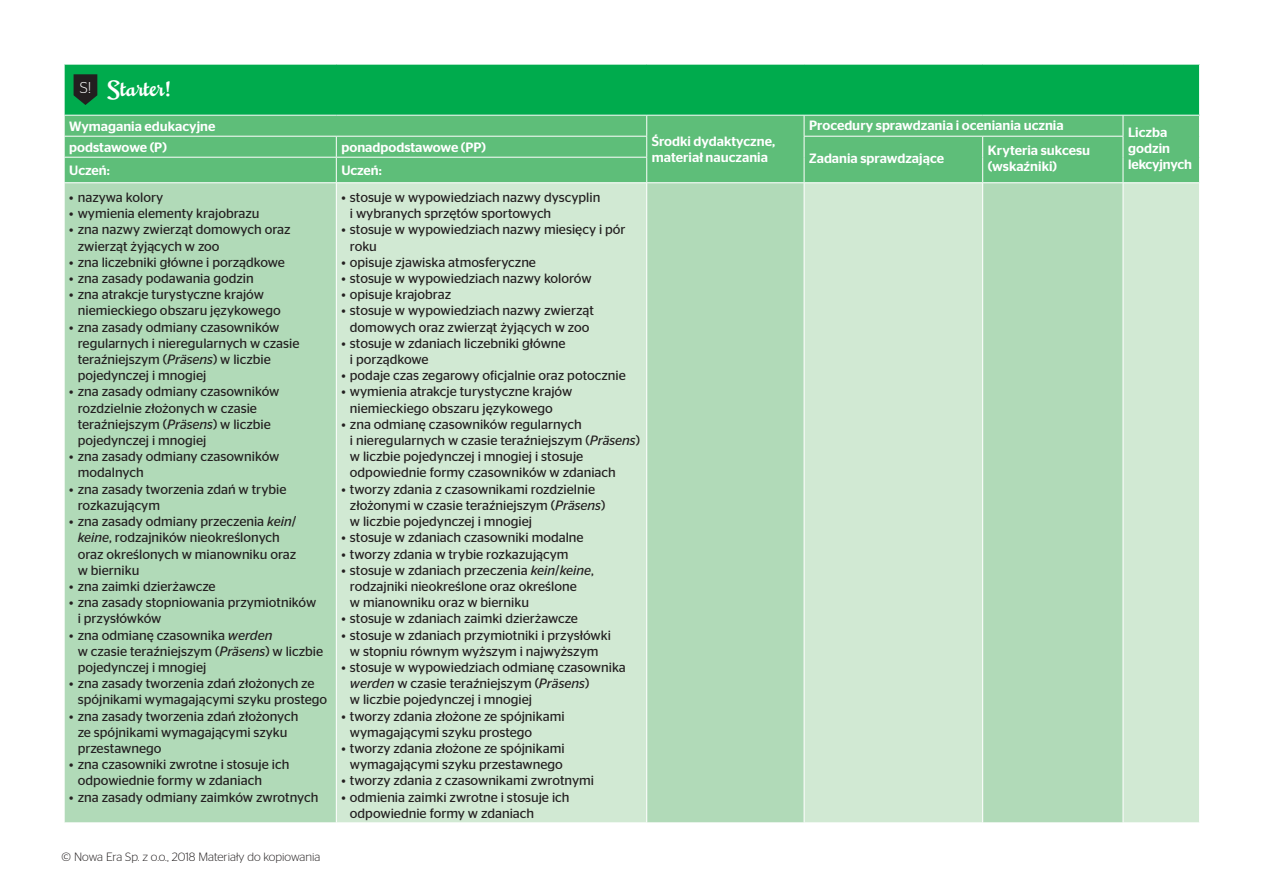
<style>
.page{position:relative;width:1263px;height:893px;background:#fff}
.page>*{position:absolute;margin:0;border:0;box-sizing:border-box;transform-origin:0 0}
.t1{font:18px "Mousse Script Pl";color:#fff}
.t2{font:300 15.75px "Stag Sans";color:#fff}
.t3{font:13.5px/16.2px "Stag Sans";color:#231f20}
.t4{font:500 13.5px/16.2px "Stag Sans";color:#fff}
.t5{font:300 12px "Stag Sans";color:#231f20}
.s1{font-style:italic}
</style>
<div class="page">
<div style="left:64px;top:64px;width:1135px;height:51px;background:#00ab4d"></div>
<div style="left:65px;top:116px;width:1134px;height:66px;background:#5ebe79"></div>
<div style="left:65px;top:183px;width:271px;height:639px;background:#b1dab8"></div>
<svg style="left:337px;top:183px;width:862px;height:639px;background:#c6e3c9"></svg>
<hr style="left:64px;top:65px;width:1px;height:50px;background:#fff">
<hr style="left:64px;top:64px;width:272px;height:1px;background:#fff">
<hr style="left:336px;top:64px;width:311px;height:1px;background:#fff">
<hr style="left:647px;top:64px;width:157px;height:1px;background:#fff">
<hr style="left:804px;top:64px;width:179px;height:1px;background:#fff">
<hr style="left:983px;top:64px;width:140px;height:1px;background:#fff">
<hr style="left:1123px;top:64px;width:77px;height:1px;background:#fff">
<svg style="left:336px;top:137px;width:1px;height:45px"></svg>
<hr style="left:64px;top:136px;width:272px;height:1px;background:#fff">
<hr style="left:336px;top:136px;width:311px;height:1px;background:#fff">
<svg style="left:646px;top:116px;width:1px;height:66px"></svg>
<hr style="left:646px;top:183px;width:1px;height:639px;background:#fff">
<hr style="left:336px;top:157px;width:311px;height:1px;background:#fff">
<hr style="left:64px;top:157px;width:272px;height:1px;background:#fff">
<svg style="left:64px;top:116px;width:1px;height:66px"></svg>
<svg style="left:804px;top:116px;width:1px;height:66px"></svg>
<hr style="left:804px;top:183px;width:1px;height:639px;background:#fff">
<svg style="left:982px;top:137px;width:1px;height:45px"></svg>
<hr style="left:982px;top:183px;width:1px;height:639px;background:#fff">
<hr style="left:804px;top:136px;width:179px;height:1px;background:#fff">
<hr style="left:983px;top:136px;width:140px;height:1px;background:#fff">
<svg style="left:1123px;top:116px;width:1px;height:66px"></svg>
<hr style="left:1123px;top:183px;width:1px;height:639px;background:#fff">
<svg style="left:74px;top:74px;width:23px;height:31px"></svg>
<h1 class="t1" style="left:108px;top:73px;width:65px">Starter!</h1>
<p class="t4" style="left:69px;top:118px;width:148px">Wymagania edukacyjne</p>
<p class="t2" style="left:80px;top:79px;width:13px">S!</p>
<p class="t4" style="left:809px;top:117px;width:256px">Procedury sprawdzania i oceniania ucznia</p>
<p class="t4" style="left:652px;top:133px;width:125px">Środki dydaktyczne, materiał nauczania</p>
<p class="t4" style="left:69px;top:139px;width:99px">podstawowe (P)</p>
<p class="t4" style="left:341px;top:139px;width:146px">ponadpodstawowe (PP)</p>
<p class="t4" style="left:988px;top:142px;width:104px">Kryteria sukcesu</p>
<p class="t4" style="left:809px;top:151px;width:136px">Zadania sprawdzające</p>
<p class="t4" style="left:69px;top:163px;width:42px">Uczeń:</p>
<p class="t4" style="left:341px;top:163px;width:42px">Uczeń:</p>
<p class="t4" style="left:988px;top:159px;width:71px">(wskaźniki)</p>
<p class="t3" style="left:69px;top:189px;width:96px">• nazywa kolory</p>
<p class="t3" style="left:69px;top:205px;width:192px">• wymienia elementy krajobrazu</p>
<p class="t3" style="left:78px;top:222px;width:214px;text-indent:-9px">• zna nazwy zwierząt domowych oraz zwierząt żyjących w zoo</p>
<p class="t3" style="left:69px;top:254px;width:217px">• zna liczebniki główne i porządkowe</p>
<p class="t3" style="left:69px;top:270px;width:186px">• zna zasady podawania godzin</p>
<p class="t3" style="left:78px;top:286px;width:204px;text-indent:-9px">• zna atrakcje turystyczne krajów niemieckiego obszaru językowego</p>
<p class="t3" style="left:78px;top:319px;width:223px;text-indent:-9px">• zna zasady odmiany czasowników regularnych i nieregularnych w czasie teraźniejszym (<span class="s1">Präsens</span>) w liczbie pojedynczej i mnogiej</p>
<p class="t3" style="left:78px;top:384px;width:203px;text-indent:-9px">• zna zasady odmiany czasowników rozdzielnie złożonych w czasie teraźniejszym (<span class="s1">Präsens</span>) w liczbie pojedynczej i mnogiej</p>
<p class="t3" style="left:78px;top:448px;width:203px;text-indent:-9px">• zna zasady odmiany czasowników modalnych</p>
<p class="t3" style="left:78px;top:481px;width:210px;text-indent:-9px">• zna zasady tworzenia zdań w trybie rozkazującym</p>
<p class="t3" style="left:78px;top:513px;width:220px;text-indent:-9px">• zna zasady odmiany przeczenia <span class="s1">kein</span>/ <span class="s1">keine</span>, rodzajników nieokreślonych oraz określonych w mianowniku oraz w bierniku</p>
<p class="t3" style="left:69px;top:578px;width:148px">• zna zaimki dzierżawcze</p>
<p class="t3" style="left:78px;top:594px;width:240px;text-indent:-9px">• zna zasady stopniowania przymiotników i przysłówków</p>
<p class="t3" style="left:78px;top:627px;width:247px;text-indent:-9px">• zna odmianę czasownika <span class="s1">werden<br></span>w czasie teraźniejszym (<span class="s1">Präsens</span>) w liczbie pojedynczej i mnogiej</p>
<p class="t3" style="left:78px;top:675px;width:251px;text-indent:-9px">• zna zasady tworzenia zdań złożonych ze spójnikami wymagającymi szyku prostego</p>
<p class="t3" style="left:78px;top:708px;width:222px;text-indent:-9px">• zna zasady tworzenia zdań złożonych ze spójnikami wymagającymi szyku przestawnego</p>
<p class="t3" style="left:78px;top:756px;width:213px;text-indent:-9px">• zna czasowniki zwrotne i stosuje ich odpowiednie formy w zdaniach</p>
<p class="t3" style="left:69px;top:789px;width:251px">• zna zasady odmiany zaimków zwrotnych</p>
<p class="t3" style="left:350px;top:189px;width:252px;text-indent:-9px">• stosuje w wypowiedziach nazwy dyscyplin i wybranych sprzętów sportowych</p>
<p class="t3" style="left:350px;top:222px;width:277px;text-indent:-9px">• stosuje w wypowiedziach nazwy miesięcy i pór roku</p>
<p class="t3" style="left:341px;top:254px;width:196px">• opisuje zjawiska atmosferyczne</p>
<p class="t3" style="left:341px;top:270px;width:252px">• stosuje w wypowiedziach nazwy kolorów</p>
<p class="t3" style="left:341px;top:286px;width:111px">• opisuje krajobraz</p>
<p class="t3" style="left:341px;top:303px;width:254px;text-align:center">• stosuje w wypowiedziach nazwy zwierząt domowych oraz zwierząt żyjących w zoo</p>
<p class="t3" style="left:350px;top:335px;width:217px;text-indent:-9px">• stosuje w zdaniach liczebniki główne i porządkowe</p>
<p class="t3" style="left:341px;top:367px;width:286px">• podaje czas zegarowy oficjalnie oraz potocznie</p>
<p class="t3" style="left:350px;top:384px;width:224px;text-indent:-9px">• wymienia atrakcje turystyczne krajów niemieckiego obszaru językowego</p>
<p class="t3" style="left:350px;top:416px;width:292px;text-indent:-9px">• zna odmianę czasowników regularnych<br>i nieregularnych w czasie teraźniejszym (<span class="s1">Präsens</span>) w liczbie pojedynczej i mnogiej i stosuje odpowiednie formy czasowników w zdaniach</p>
<p class="t3" style="left:350px;top:481px;width:257px;text-indent:-9px">• tworzy zdania z czasownikami rozdzielnie złożonymi w czasie teraźniejszym (<span class="s1">Präsens</span>) w liczbie pojedynczej i mnogiej</p>
<p class="t3" style="left:341px;top:529px;width:244px">• stosuje w zdaniach czasowniki modalne</p>
<p class="t3" style="left:341px;top:546px;width:229px">• tworzy zdania w trybie rozkazującym</p>
<p class="t3" style="left:350px;top:562px;width:245px;text-indent:-9px">• stosuje w zdaniach przeczenia <span class="s1">kein</span>/<span class="s1">keine</span>, rodzajniki nieokreślone oraz określone<br>w mianowniku oraz w bierniku</p>
<p class="t3" style="left:341px;top:610px;width:238px">• stosuje w zdaniach zaimki dzierżawcze</p>
<p class="t3" style="left:341px;top:627px;width:271px;text-align:center">• stosuje w zdaniach przymiotniki i przysłówki w stopniu równym wyższym i najwyższym</p>
<p class="t3" style="left:350px;top:659px;width:277px;text-indent:-9px">• stosuje w wypowiedziach odmianę czasownika <span class="s1">werden</span> w czasie teraźniejszym (<span class="s1">Präsens</span>)<br>w liczbie pojedynczej i mnogiej</p>
<p class="t3" style="left:350px;top:708px;width:216px;text-indent:-9px">• tworzy zdania złożone ze spójnikami wymagającymi szyku prostego</p>
<p class="t3" style="left:341px;top:740px;width:225px;text-align:center">• tworzy zdania złożone ze spójnikami wymagającymi szyku przestawnego</p>
<p class="t3" style="left:341px;top:772px;width:254px">• tworzy zdania z czasownikami zwrotnymi</p>
<p class="t3" style="left:350px;top:789px;width:221px;text-indent:-9px">• odmienia zaimki zwrotne i stosuje ich odpowiednie formy w zdaniach</p>
<p class="t5" style="left:62px;top:850px;width:260px">© Nowa Era Sp. z o.o., 2018 Materiały do kopiowania</p>
<p class="t4" style="left:1128px;top:124px;width:65px">Liczba godzin lekcyjnych</p>
</div>
